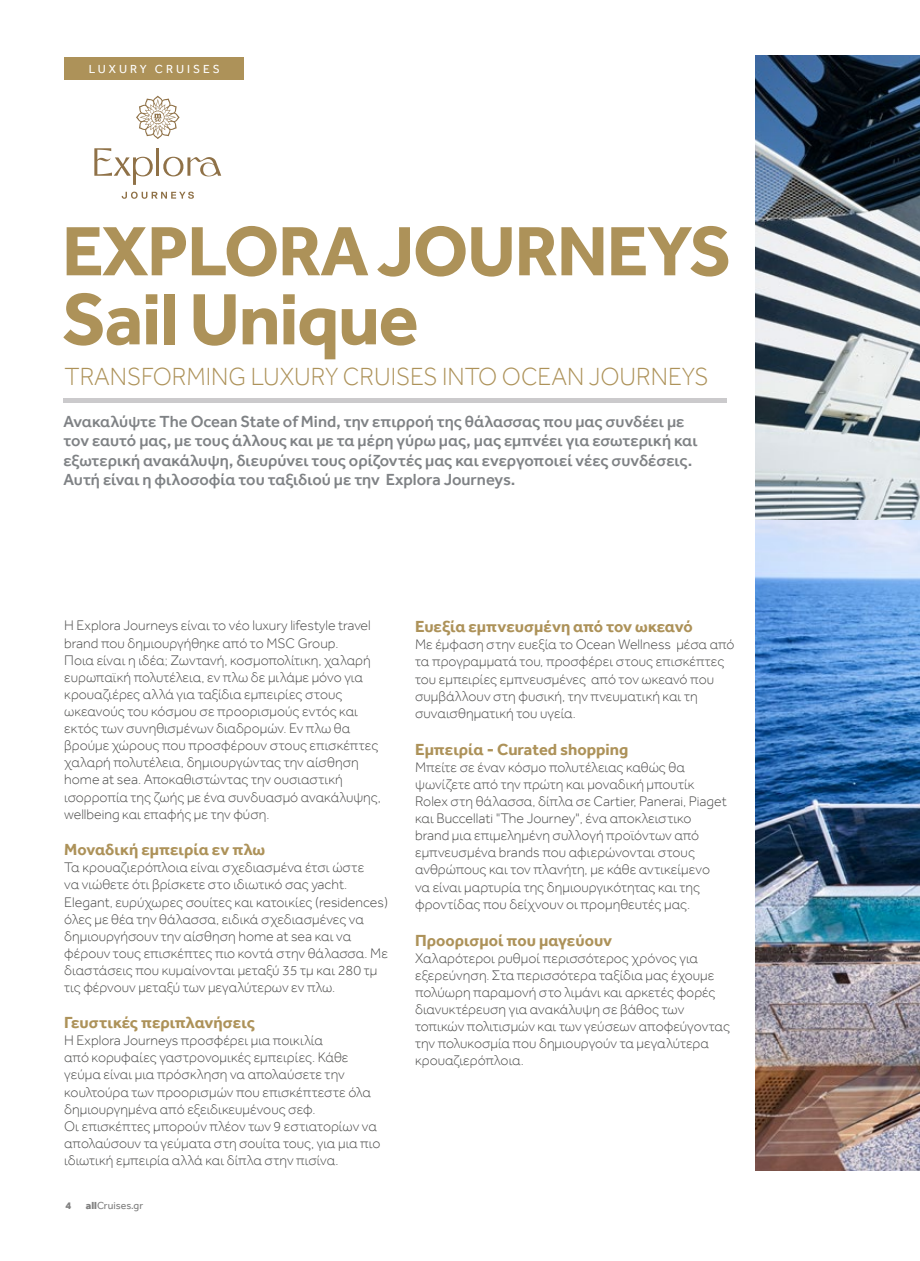
<style>
.page{position:relative;width:920px;height:1261px;background:#fff}
.page>*{position:absolute;margin:0;border:0;box-sizing:border-box;transform-origin:0 0}
.t1{font:700 75px "Effra";letter-spacing:-.02em;color:#ad9259}
.t2{font:700 72px "Effra";letter-spacing:-.02em;color:#ad9259}
.t3{font:300 25.5px "Effra";color:#ad9259}
.t4{font:500 16.5px/19.5px "Effra";color:#7f8285}
.t5{font:700 16.5px "Effra";color:#ad9259}
.t6{font:300 14.25px/17.1px "Effra";color:#4a4a49}
.t7{font:12px "Effra";letter-spacing:.25em;color:#fff}
.t8{font:10.5px "Effra";color:#808080}
.t9{font:800 10.5px "Effra";color:#808080}
.s1{font-weight:800}
</style>
<div class="page">
<img style="left:755px;top:55px;width:165px;height:1115px">
<div style="left:65px;top:57px;width:179px;height:22px;background:#ad9259"></div>
<div style="left:63px;top:398px;width:664px;height:5px;background:#cbcacc"></div>
<svg style="left:122px;top:191px;width:72px;height:8px"></svg>
<svg style="left:136px;top:96px;width:44px;height:43px"></svg>
<svg style="left:94px;top:148px;width:127px;height:37px"></svg>
<p class="t7" style="left:89px;top:62px;width:132px">LUXURY CRUISES</p>
<h2 class="t2" style="left:62px;top:207px;width:671px">EXPLORA JOURNEYS</h2>
<h1 class="t1" style="left:62px;top:273px;width:358px">Sail Unique</h1>
<h3 class="t3" style="left:65px;top:362px;width:645px">TRANSFORMING LUXURY CRUISES INTO OCEAN JOURNEYS</h3>
<p class="t4" style="left:63px;top:411px;width:636px">Ανακαλύψτε Τhe Ocean State of Mind, την επιρροή της θάλασσας που μας συνδέει με τον εαυτό μας, με τους άλλους και με τα μέρη γύρω μας, μας εμπνέει για εσωτερική και εξωτερική ανακάλυψη, διευρύνει τους ορίζοντές μας και ενεργοποιεί νέες συνδέσεις.<br>Αυτή είναι η φιλοσοφία του ταξιδιού με την Explora Journeys.</p>
<p class="t6" style="left:64px;top:617px;width:318px">Η Explora Journeys είναι το νέο luxury lifestyle travel brand που δημιουργήθηκε από το MSC Group.<br>Ποια είναι η ιδέα; Ζωντανή, κοσμοπολίτικη, χαλαρή ευρωπαϊκή πολυτέλεια, εν πλω δε μιλάμε μόνο για κρουαζιέρες αλλά για ταξίδια εμπειρίες στους ωκεανούς του κόσμου σε προορισμούς εντός και εκτός των συνηθισμένων διαδρομών. Εν πλω θα βρούμε χώρους που προσφέρουν στους επισκέπτες χαλαρή πολυτέλεια, δημιουργώντας την αίσθηση home at sea. Αποκαθιστώντας την ουσιαστική ισορροπία της ζωής με ένα συνδυασμό ανακάλυψης, wellbeing και επαφής με την φύση.</p>
<p class="t5" style="left:64px;top:839px;width:202px">Μοναδική εμπειρία εν πλω</p>
<p class="t6" style="left:64px;top:858px;width:325px">Τα κρουαζιερόπλοια είναι σχεδιασμένα έτσι ώστε<br>να νιώθετε ότι βρίσκετε στο ιδιωτικό σας yacht.<br>Elegant, ευρύχωρες σουίτες και κατοικίες (residences) όλες με θέα την θάλασσα, ειδικά σχεδιασμένες να δημιουργήσουν την αίσθηση home at sea και να φέρουν τους επισκέπτες πιο κοντά στην θάλασσα. Με διαστάσεις που κυμαίνονται μεταξύ 35 τμ και 280 τμ τις φέρνουν μεταξύ των μεγαλύτερων εν πλω.</p>
<p class="t5" style="left:64px;top:1012px;width:192px">Γευστικές περιπλανήσεις</p>
<p class="t6" style="left:64px;top:1031px;width:318px">H Explora Journeys προσφέρει μια ποικιλία<br>από κορυφαίες γαστρονομικές εμπειρίες. Κάθε γεύμα είναι μια πρόσκληση να απολαύσετε την κουλτούρα των προορισμών που επισκέπτεστε όλα δημιουργημένα από εξειδικευμένους σεφ.<br>Οι επισκέπτες μπορούν πλέον των 9 εστιατορίων να απολαύσουν τα γεύματα στη σουίτα τους, για μια πιο ιδιωτική εμπειρία αλλά και δίπλα στην πισίνα.</p>
<p class="t9" style="left:65px;top:1198px;width:7px">4</p>
<p class="t8" style="left:86px;top:1199px;width:59px"><span class="s1">all</span>Cruises.gr</p>
<p class="t5" style="left:415px;top:616px;width:279px">Ευεξία εμπνευσμένη από τον ωκεανό</p>
<p class="t6" style="left:415px;top:635px;width:321px">Με έμφαση στην ευεξία το Ocean Wellness μέσα από τα προγραμματά του, προσφέρει στους επισκέπτες του εμπειρίες εμπνευσμένες από τον ωκεανό που συμβάλλουν στη φυσική, την πνευματική και τη συναισθηματική του υγεία.</p>
<p class="t5" style="left:415px;top:739px;width:215px">Εμπειρία - Curated shopping</p>
<p class="t6" style="left:415px;top:758px;width:313px">Μπείτε σε έναν κόσμο πολυτέλειας καθώς θα ψωνίζετε από την πρώτη και μοναδική μπουτίκ Rolex στη θάλασσα, δίπλα σε Cartier, Panerai, Piaget και Buccellati "The Journey", ένα αποκλειστικο brand μια επιμελημένη συλλογή προϊόντων από εμπνευσμένα brands που αφιερώνονται στους ανθρώπους και τον πλανήτη, με κάθε αντικείμενο να είναι μαρτυρία της δημιουργικότητας και της φροντίδας που δείχνουν οι προμηθευτές μας.</p>
<p class="t5" style="left:415px;top:929px;width:199px">Προορισμοί που μαγεύουν</p>
<p class="t6" style="left:415px;top:949px;width:316px">Χαλαρότεροι ρυθμοί περισσότερος χρόνος για εξερεύνηση. Στα περισσότερα ταξίδια μας έχουμε πολύωρη παραμονή στο λιμάνι και αρκετές φορές διανυκτέρευση για ανακάλυψη σε βάθος των τοπικών πολιτισμών και των γεύσεων αποφεύγοντας την πολυκοσμία που δημιουργούν τα μεγαλύτερα κρουαζιερόπλοια.</p>
</div>
